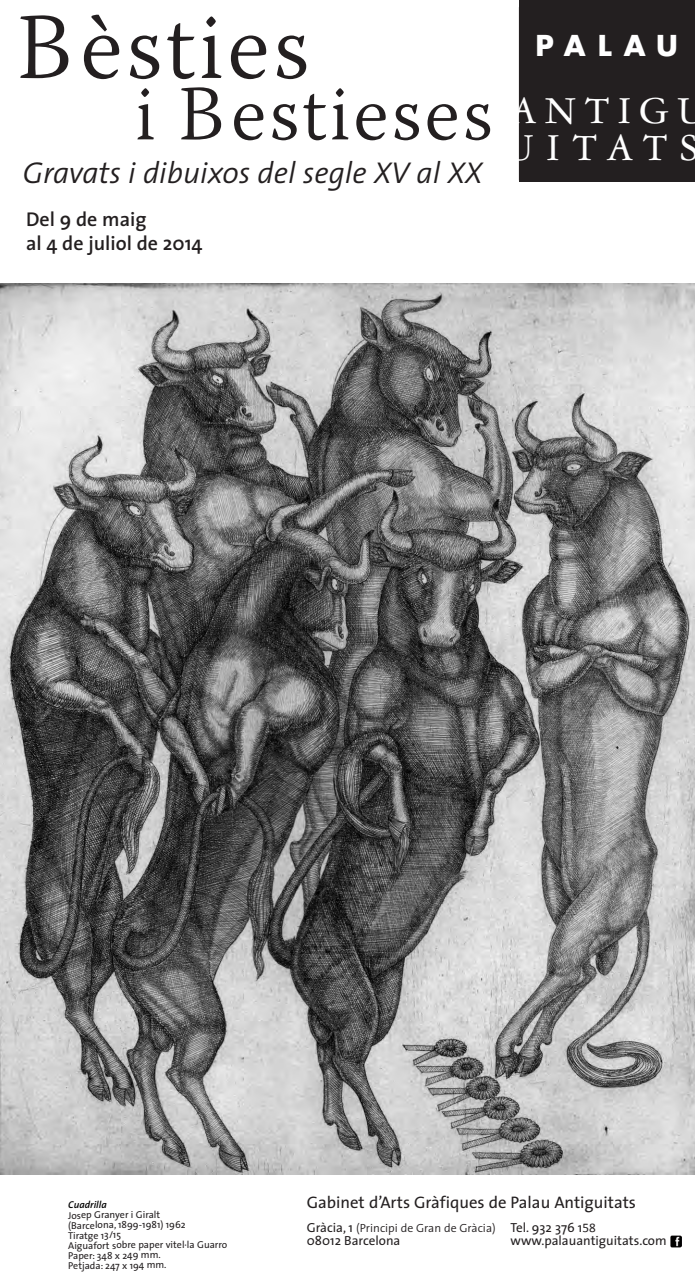
<style>
.page{position:relative;width:695px;height:1280px;background:#fff}
.page>*{position:absolute;margin:0;border:0;box-sizing:border-box;transform-origin:0 0}
.t1{font:300 93.9px "Warnock Pro";letter-spacing:.045em;color:#231f20}
.t2{font:300 78.1px "Warnock Pro";letter-spacing:.045em;color:#231f20}
.t3{font:40.6px/36.7px "Garamond Three";color:#fff}
.t4{font:italic 300 30.2px "The Sans";color:#231f20}
.t5{font:700 28px "Futura";color:#fff}
.t6{font:600 20px/24px "The Sans";color:#231f20}
.t7{font:16.7px "The Sans";color:#231f20}
.t8{font:13.2px/13.2px "The Sans";color:#231f20}
.t9{font:300 11.8px "The Sans";color:#231f20}
.t10{font:10px/10px "The Sans";color:#231f20}
.t11{font:italic 600 10px "The Sans";color:#000}
.s1{font-family:"Calibri"}
.s2{font-weight:400;font-size:13.2px}
</style>
<div class="page">
<img style="left:0;top:283px;width:695px;height:891px">
<div style="left:519px;top:0;width:176px;height:181px;background:#231f20"></div>
<svg style="left:670px;top:1235px;width:12px;height:11px"></svg>
<h1 class="t1" style="left:17px;top:11px;width:294px">Bèsties</h1>
<h2 class="t2" style="left:135px;top:84px;width:359px">i Bestieses</h2>
<h3 class="t4" style="left:23px;top:160px;width:461px">Gravats i dibuixos del segle XV al XX</h3>
<h3 class="t6" style="left:26px;top:209px;width:178px">Del 9 de maig<br>al 4 de juliol de 2014</h3>
<h3 class="t5" style="left:535px;top:32px;width:144px">PALAU</h3>
<h3 class="t3" style="left:505px;top:96px;width:203px">ANTIGU<br>UITATS</h3>
<p class="t11" style="left:68px;top:1200px;width:40px">Cuadrilla</p>
<h3 class="t7" style="left:307px;top:1195px;width:331px">Gabinet d’Arts Gràfiques de Palau Antiguitats</h3>
<p class="t10" style="left:68px;top:1210px;width:161px">Josep Granyer i Giralt<br>(Barcelona, 1899-1981) 1962<br>Tiratge 13/15<br>Aiguafort sobre paper vitel·la Guarro<br>Paper: 348 x 249 mm.<br>Petjada: 247 x 194 mm.</p>
<h3 class="t8" style="left:511px;top:1221px;width:158px">Tel. 932 376 1<span class="s1">58 </span>www.palauantiguitats.com</h3>
<p class="t9" style="left:307px;top:1223px;width:190px"><span class="s2">Gràcia, 1</span> (Principi de Gran de Gràcia)</p>
<h3 class="t8" style="left:307px;top:1235px;width:95px">08012 Barcelona</h3>
</div>
